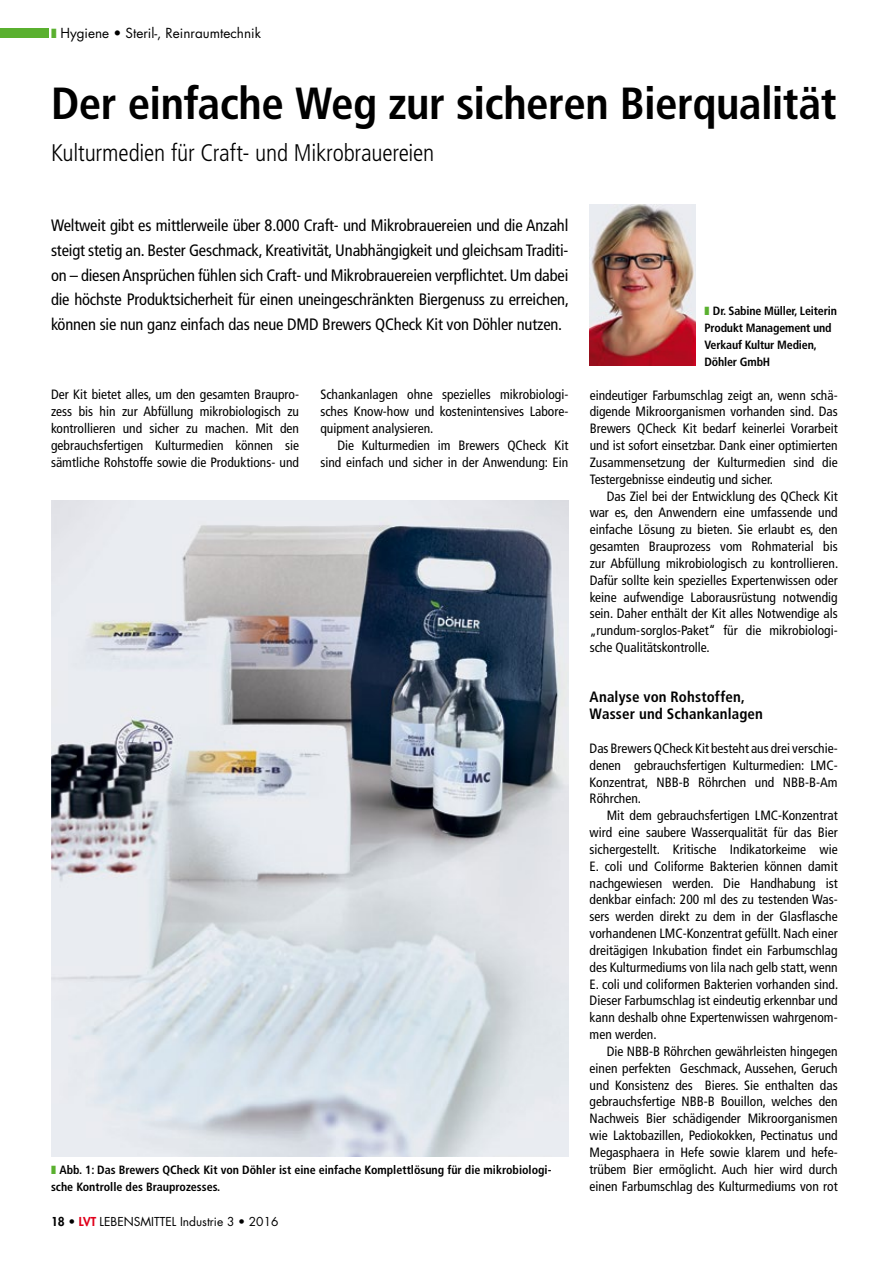
<style>
.page{position:relative;width:893px;height:1263px;background:#fff}
.page>*{position:absolute;margin:0;border:0;box-sizing:border-box;transform-origin:0 0}
.t1{font:700 condensed 45px "Frutiger LT Std";letter-spacing:-.01em;color:#000}
.t2{font:300 condensed 24px "Frutiger LT Std";letter-spacing:-.01em;color:#000}
.t3{font:condensed 16.5px/24.8px "Frutiger LT Std";letter-spacing:-.01em;color:#000;text-align:justify}
.t4{font:700 condensed 15px/16.8px "Frutiger LT Std";letter-spacing:.01em;color:#000}
.t5{font:condensed 13.5px/16.8px "Frutiger LT Std";color:#000;text-align:justify}
.t6{font:13.5px "Futura Std";color:#000}
.t7{font:700 condensed 12px/16.8px "Frutiger LT Std";color:#000}
.t8{font:12px "Futura Std";color:#000}
.s1{color:#5ab02f}
.s2{font-weight:800}
.s3{font-weight:800;color:#e0001b}
</style>
<div class="page">
<img style="left:590px;top:204px;width:106px;height:162px">
<img style="left:51px;top:501px;width:517px;height:656px">
<div style="left:0;top:28px;width:48px;height:10px;background:#5ab02f"></div>
<p class="t6" style="left:51px;top:24px;width:211px"><span class="s1">❚</span> Hygiene • Steril-, Reinraumtechnik</p>
<h1 class="t1" style="left:51px;top:76px;width:787px">Der einfache Weg zur sicheren Bierqualität</h1>
<h2 class="t2" style="left:51px;top:139px;width:385px">Kulturmedien für Craft- und Mikrobrauereien</h2>
<p class="t3" style="left:51px;top:213px;width:519px">Weltweit gibt es mittlerweile über 8.000 Craft- und Mikrobrauereien und die Anzahl steigt stetig an. Bester Geschmack, Kreativität, Unabhängigkeit und gleichsam Traditi&shy;on – diesen Ansprüchen fühlen sich Craft- und Mikrobrauereien verpflichtet. Um dabei die höchste Produktsicherheit für einen uneingeschränkten Biergenuss zu erreichen, können sie nun ganz einfach das neue DMD Brewers QCheck Kit von Döhler nutzen.</p>
<p class="t5" style="left:51px;top:386px;width:250px">Der Kit bietet alles, um den gesamten Braupro&shy;zess bis hin zur Abfüllung mikrobiologisch zu kontrollieren und sicher zu machen. Mit den gebrauchsfertigen Kulturmedien können sie sämtliche Rohstoffe sowie die Produktions- und</p>
<p class="t5" style="left:320px;top:386px;width:250px">Schankanlagen ohne spezielles mikrobiologi&shy;sches Know-how und kostenintensives Labore&shy;quipment analysieren.</p>
<p class="t5" style="left:320px;top:437px;width:250px;text-align:right">Die Kulturmedien im Brewers QCheck Kit sind einfach und sicher in der Anwendung: Ein</p>
<p class="t7" style="left:51px;top:1161px;width:502px"><span class="s1">❚</span> Abb. 1: Das Brewers QCheck Kit von Döhler ist eine einfache Komplettlösung für die mikrobiologi&shy;sche Kontrolle des Brauprozesses.</p>
<p class="t8" style="left:51px;top:1214px;width:229px"><span class="s2">18 •</span> <span class="s3">LVT</span> LEBENSMITTEL Industrie 3 • 2016</p>
<p class="t7" style="left:704px;top:303px;width:134px"><span class="s1">❚</span> Dr. Sabine Müller, Leiterin<br>Produkt Management und<br>Verkauf Kultur Medien,<br>Döhler GmbH</p>
<p class="t5" style="left:590px;top:386px;width:250px">eindeutiger Farbumschlag zeigt an, wenn schä&shy;digende Mikroorganismen vorhanden sind. Das Brewers QCheck Kit bedarf keinerlei Vorarbeit und ist sofort einsetzbar. Dank einer optimierten Zusammensetzung der Kulturmedien sind die Testergebnisse eindeutig und sicher.</p>
<p class="t5" style="left:590px;top:487px;width:250px;text-indent:17px">Das Ziel bei der Entwicklung des QCheck Kit war es, den Anwendern eine umfassende und einfache Lösung zu bieten. Sie erlaubt es, den gesamten Brauprozess vom Rohmaterial bis zur Abfüllung mikrobiologisch zu kontrollieren.<br>Dafür sollte kein spezielles Expertenwissen oder keine aufwendige Laborausrüstung notwendig sein. Daher enthält der Kit alles Notwendige als „rundum-sorglos-Paket“ für die mikrobiologi&shy;sche Qualitätskontrolle.</p>
<p class="t4" style="left:590px;top:689px;width:175px">Analyse von Rohstoffen,<br>Wasser und Schankanlagen</p>
<p class="t5" style="left:590px;top:740px;width:250px">Das Brewers QCheck Kit besteht aus drei verschie&shy;denen gebrauchsfertigen Kulturmedien: LMC-Konzentrat, NBB-B Röhrchen und NBB-B-Am Röhrchen.</p>
<p class="t5" style="left:590px;top:807px;width:250px;text-indent:17px">Mit dem gebrauchsfertigen LMC-Konzentrat wird eine saubere Wasserqualität für das Bier sichergestellt. Kritische Indikatorkeime wie E. coli und Coliforme Bakterien können damit nachgewiesen werden. Die Handhabung ist denkbar einfach: 200 ml des zu testenden Was&shy;sers werden direkt zu dem in der Glasflasche vorhandenen LMC-Konzentrat gefüllt. Nach einer dreitägigen Inkubation findet ein Farbumschlag des Kulturmediums von lila nach gelb statt, wenn E. coli und coliformen Bakterien vorhanden sind.<br>Dieser Farbumschlag ist eindeutig erkennbar und kann deshalb ohne Expertenwissen wahrgenom&shy;men werden.</p>
<p class="t5" style="left:590px;top:1043px;width:250px;text-indent:17px">Die NBB-B Röhrchen gewährleisten hingegen einen perfekten Geschmack, Aussehen, Geruch und Konsistenz des Bieres. Sie enthalten das gebrauchsfertige NBB-B Bouillon, welches den Nachweis Bier schädigender Mikroorganismen wie Laktobazillen, Pediokokken, Pectinatus und Megasphaera in Hefe sowie klarem und hefe&shy;trübem Bier ermöglicht. Auch hier wird durch einen Farbumschlag des Kulturmediums von rot</p>
</div>
